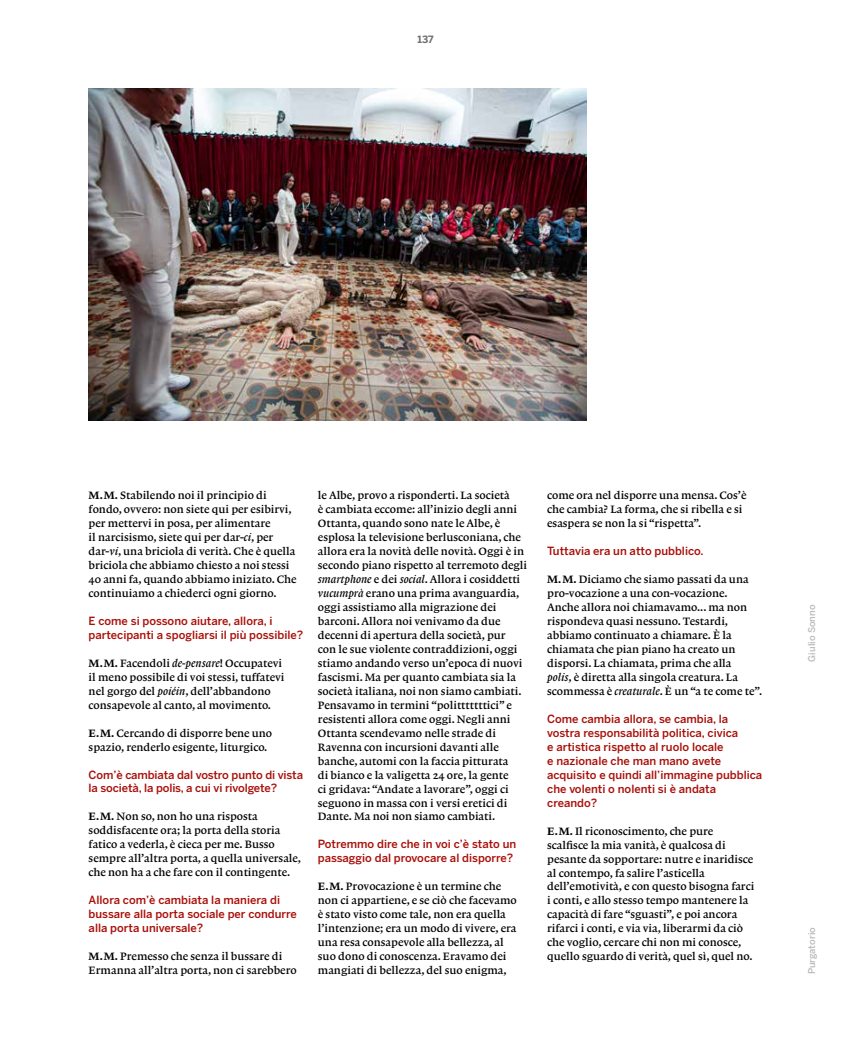
<style>
.page{position:relative;width:851px;height:1063px;background:#fff}
.page>*{position:absolute;margin:0;border:0;box-sizing:border-box;transform-origin:0 0}
.t1{font:11.25px/14px "Lexicon No 1 Roman B";color:#000}
.t2{font:500 11.25px/14px "Benton Sans";color:#a90f09}
.t3{font:700 10px "Benton Sans";color:#706f6f}
.t4{font:500 9.38px "Benton Sans";color:#bcbcbc}
.s1{font-family:"Lexicon No 1 Roman D"}
.s2{font-family:"Lexicon No 1 Italic B"}
</style>
<div class="page">
<img style="left:89px;top:89px;width:497px;height:331px">
<p class="t3" style="left:417px;top:34px;width:18px">137</p>
<p class="t1" style="left:89px;top:488px;width:209px"><span class="s1">M.M.</span> Stabilendo noi il principio di fondo, ovvero: non siete qui per esibirvi, per mettervi in posa, per alimentare<br>il narcisismo, siete qui per dar‑<span class="s2">ci</span>, per dar‑<span class="s2">vi</span>, una briciola di verità. Che è quella briciola che abbiamo chiesto a noi stessi 40 anni fa, quando abbiamo iniziato. Che continuiamo a chiederci ogni giorno.</p>
<p class="t2" style="left:89px;top:614px;width:216px">E come si possono aiutare, allora, i partecipanti a spogliarsi il più possibile?</p>
<p class="t1" style="left:89px;top:656px;width:197px"><span class="s1">M.M.</span> Facendoli <span class="s2">de‑pensare</span>! Occupatevi il meno possibile di voi stessi, tuffatevi nel gorgo del <span class="s2">poiéin</span>, dell’abbandono consapevole al canto, al movimento.</p>
<p class="t1" style="left:89px;top:726px;width:185px"><span class="s1">E.M.</span> Cercando di disporre bene uno spazio, renderlo esigente, liturgico.</p>
<p class="t2" style="left:89px;top:767px;width:216px">Com’è cambiata dal vostro punto di vista la società, la polis, a cui vi rivolgete?</p>
<p class="t1" style="left:89px;top:810px;width:214px"><span class="s1">E.M.</span> Non so, non ho una risposta soddisfacente ora; la porta della storia fatico a vederla, è cieca per me. Busso sempre all’altra porta, a quella universale, che non ha a che fare con il contingente.</p>
<p class="t2" style="left:89px;top:893px;width:210px">Allora com’è cambiata la maniera di bussare alla porta sociale per condurre alla porta universale?</p>
<p class="t1" style="left:89px;top:949px;width:209px"><span class="s1">M.M.</span> Premesso che senza il bussare di<br>Ermanna all’altra porta, non ci sarebbero</p>
<p class="t1" style="left:318px;top:488px;width:211px">le Albe, provo a risponderti. La società<br>è cambiata eccome: all’inizio degli anni Ottanta, quando sono nate le Albe, è esplosa la televisione berlusconiana, che allora era la novità delle novità. Oggi è in secondo piano rispetto al terremoto degli <span class="s2">smartphone</span> e dei <span class="s2">social</span>. Allora i cosiddetti <span class="s2">vucumprà</span> erano una prima avanguardia, oggi assistiamo alla migrazione dei barconi. Allora noi venivamo da due decenni di apertura della società, pur<br>con le sue violente contraddizioni, oggi stiamo andando verso un’epoca di nuovi fascismi. Ma per quanto cambiata sia la società italiana, noi non siamo cambiati.<br>Pensavamo in termini “politttttttici” e resistenti allora come oggi. Negli anni Ottanta scendevamo nelle strade di Ravenna con incursioni davanti alle banche, automi con la faccia pitturata<br>di bianco e la valigetta 24 ore, la gente<br>ci gridava: “Andate a lavorare”, oggi ci seguono in massa con i versi eretici di Dante. Ma noi non siamo cambiati.</p>
<p class="t2" style="left:318px;top:837px;width:200px">Potremmo dire che in voi c’è stato un passaggio dal provocare al disporre?</p>
<p class="t1" style="left:318px;top:880px;width:200px"><span class="s1">E.M.</span> Provocazione è un termine che non ci appartiene, e se ciò che facevamo è stato visto come tale, non era quella l’intenzione; era un modo di vivere, era una resa consapevole alla bellezza, al suo dono di conoscenza. Eravamo dei mangiati di bellezza, del suo enigma,</p>
<p class="t1" style="left:547px;top:488px;width:201px">come ora nel disporre una mensa. Cos’è che cambia? La forma, che si ribella e si esaspera se non la si “rispetta”.</p>
<p class="t2" style="left:547px;top:544px;width:158px">Tuttavia era un atto pubblico.</p>
<p class="t1" style="left:547px;top:572px;width:216px"><span class="s1">M.M.</span> Diciamo che siamo passati da una pro‑vocazione a una con‑vocazione.<br>Anche allora noi chiamavamo... ma non rispondeva quasi nessuno. Testardi, abbiamo continuato a chiamare. È la chiamata che pian piano ha creato un disporsi. La chiamata, prima che alla<br><span class="s2">polis</span>, è diretta alla singola creatura. La scommessa è <span class="s2">creaturale</span>. È un “a te come te”.</p>
<p class="t2" style="left:547px;top:712px;width:216px">Come cambia allora, se cambia, la vostra responsabilità politica, civica<br>e artistica rispetto al ruolo locale<br>e nazionale che man mano avete acquisito e quindi all’immagine pubblica che volenti o nolenti si è andata creando?</p>
<p class="t1" style="left:547px;top:824px;width:208px"><span class="s1">E.M.</span> Il riconoscimento, che pure scalfisce la mia vanità, è qualcosa di pesante da sopportare: nutre e inaridisce al contempo, fa salire l’asticella dell’emotività, e con questo bisogna farci i conti, e allo stesso tempo mantenere la capacità di fare “sguasti”, e poi ancora rifarci i conti, e via via, liberarmi da ciò che voglio, cercare chi non mi conosce, quello sguardo di verità, quel sì, quel no.</p>
<p class="t4" style="left:806px;top:662px;width:58px;rotate:-90deg">Giulio Sonno</p>
<p class="t4" style="left:806px;top:974px;width:49px;rotate:-90deg">Purgatorio</p>
</div>
